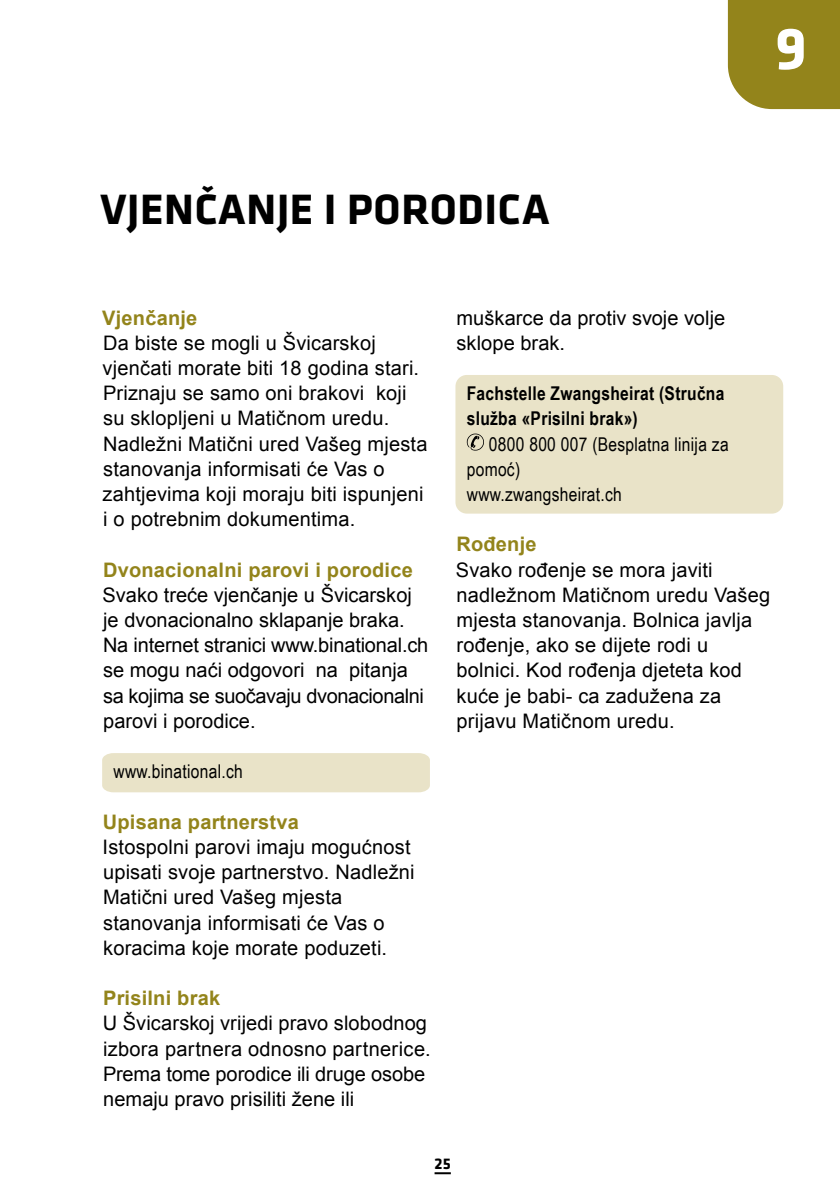
<style>
.page{position:relative;width:840px;height:1191px;background:#fff}
.page>*{position:absolute;margin:0;border:0;box-sizing:border-box;transform-origin:0 0}
.t1{font:700 61.6px "Klavika";color:#fff}
.t2{font:700 44px "Klavika";letter-spacing:.015em;color:#000}
.t3{font:20px/25.2px "Arial";letter-spacing:.01em;color:#000}
.t4{font:700 20px "Arial";letter-spacing:.01em;color:#93841b}
.t5{font:19px/25.2px "Arial Narrow";letter-spacing:.015em;color:#000}
.t6{font:700 19px/25.2px "Arial Narrow";letter-spacing:.015em;color:#000}
.t7{font:700 16px "Klavika";color:#000}
</style>
<div class="page">
<svg style="left:434px;top:1172px;width:16px;height:2px"></svg>
<div style="left:727px;top:0;width:112px;height:109px;background:#93841b"></div>
<div style="left:455px;top:375px;width:327px;height:138px;background:#e9e3c8;border-radius:11px"></div>
<svg style="left:466px;top:433px;width:17px;height:17px"></svg>
<div style="left:102px;top:753px;width:327px;height:39px;background:#e9e3c8"></div>
<h1 class="t1" style="left:774px;top:15px;width:33px">9</h1>
<h2 class="t2" style="left:101px;top:186px;width:450px">VJENČANJE I PORODICA</h2>
<p class="t4" style="left:102px;top:304px;width:96px">Vjenčanje</p>
<p class="t3" style="left:102px;top:330px;width:326px">Da biste se mogli u Švicarskoj vjenčati morate biti 18 godina stari.<br>Priznaju se samo oni brakovi koji su sklopljeni u Matičnom uredu.<br>Nadležni Matični ured Vašeg mjesta stanovanja informisati će Vas o zahtjevima koji moraju biti ispunjeni i o potrebnim dokumentima.</p>
<p class="t4" style="left:103px;top:556px;width:311px">Dvonacionalni parovi i porodice</p>
<p class="t3" style="left:102px;top:582px;width:327px">Svako treće vjenčanje u Švicarskoj je dvonacionalno sklapanje braka.<br>Na internet stranici www.binational.ch se mogu naći odgovori na pitanja sa kojima se suočavaju dvonacionalni parovi i porodice.</p>
<p class="t5" style="left:113px;top:758px;width:131px">www.binational.ch</p>
<p class="t4" style="left:103px;top:808px;width:197px">Upisana partnerstva</p>
<p class="t3" style="left:103px;top:834px;width:313px">Istospolni parovi imaju mogućnost upisati svoje partnerstvo. Nadležni<br>Matični ured Vašeg mjesta stanovanja informisati će Vas o koracima koje morate poduzeti.</p>
<p class="t4" style="left:103px;top:985px;width:118px">Prisilni brak</p>
<p class="t3" style="left:103px;top:1011px;width:329px">U Švicarskoj vrijedi pravo slobodnog izbora partnera odnosno partnerice.<br>Prema tome porodice ili druge osobe nemaju pravo prisiliti žene ili</p>
<p class="t3" style="left:456px;top:305px;width:270px">muškarce da protiv svoje volje sklope brak.</p>
<p class="t6" style="left:466px;top:380px;width:259px">Fachstelle Zwangsheirat (Stručna služba «Prisilni brak»)</p>
<p class="t5" style="left:466px;top:430px;width:263px;text-indent:22px">0800 800 007 (Besplatna linija za pomoć)<br>www.zwangsheirat.ch</p>
<p class="t4" style="left:456px;top:531px;width:82px">Rođenje</p>
<p class="t3" style="left:455px;top:557px;width:316px">Svako rođenje se mora javiti nadležnom Matičnom uredu Vašeg mjesta stanovanja. Bolnica javlja rođenje, ako se dijete rodi u bolnici. Kod rođenja djeteta kod kuće je babi- ca zadužena za prijavu Matičnom uredu.</p>
<p class="t7" style="left:434px;top:1155px;width:18px">25</p>
</div>
